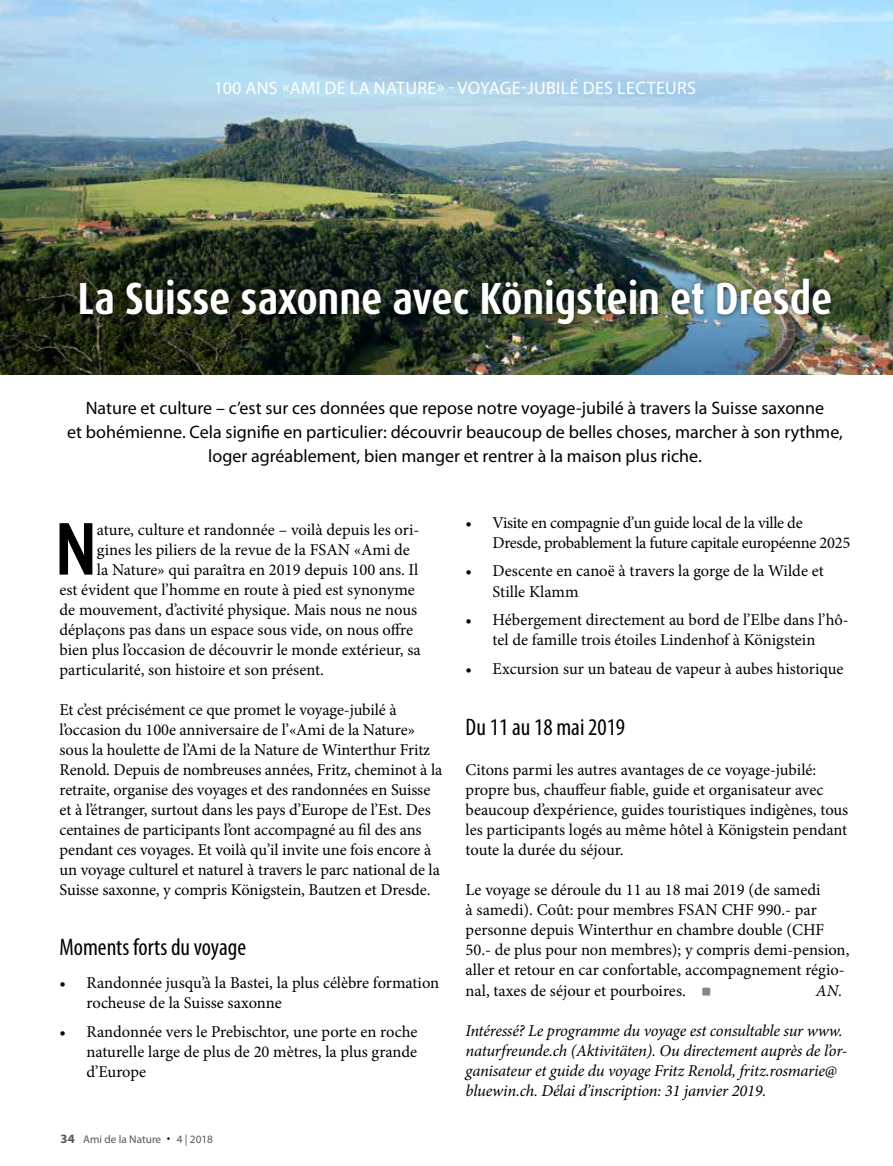
<style>
.page{position:relative;width:893px;height:1166px;background:#fff}
.page>*{position:absolute;margin:0;border:0;box-sizing:border-box;transform-origin:0 0}
.t1{font:700 condensed 74.7px "Dax OT";color:#000}
.t2{font:700 condensed 45px "Dax OT";letter-spacing:-.005em;color:#fff}
.t3{font:condensed 24px "Myriad Pro";color:#000}
.t4{font:18px/24px "Myriad Pro";color:#000;text-align:center}
.t5{font:18px "Myriad Pro";letter-spacing:.02em;color:#fff}
.t6{font:16.5px/20.1px "Minion Pro";letter-spacing:-.005em;color:#000}
.t7{font:italic 16.5px/20.1px "Minion Pro";letter-spacing:-.015em;color:#000}
.t8{font:11.25px "Myriad Pro";color:#575756}
.s1{font-weight:700;font-size:12.75px}
</style>
<div class="page">
<img style="left:0;top:0;width:893px;height:374px">
<div style="left:75px;top:273px;width:761px;height:56px;background:#000;opacity:.59"></div>
<p class="t5" style="left:214px;top:76px;width:484px">100 ANS «AMI DE LA NATURE» - VOYAGE-JUBILÉ DES LECTEURS</p>
<h2 class="t2" style="left:78px;top:269px;width:756px">La Suisse saxonne avec Königstein et Dresde</h2>
<p class="t4" style="left:67px;top:396px;width:777px">Nature et culture – c’est sur ces données que repose notre voyage-jubilé à travers la Suisse saxonne<br>et bohémienne. Cela signifie en particulier: découvrir beaucoup de belles choses, marcher à son rythme, loger agréablement, bien manger et rentrer à la maison plus riche.</p>
<h1 class="t1" style="left:55px;top:500px;width:43px">N</h1>
<p class="t6" style="left:97px;top:519px;width:324px">ature, culture et randonnée – voilà depuis les ori-</p>
<p class="t6" style="left:97px;top:539px;width:314px">gines les piliers de la revue de la FSAN «Ami de</p>
<p class="t6" style="left:97px;top:559px;width:323px">la Nature» qui paraîtra en 2019 depuis 100 ans. Il</p>
<p class="t6" style="left:60px;top:579px;width:357px">est évident que l’homme en route à pied est synonyme</p>
<p class="t6" style="left:60px;top:599px;width:359px">de mouvement, d’activité physique. Mais nous ne nous</p>
<p class="t6" style="left:60px;top:619px;width:355px">déplaçons pas dans un espace sous vide, on nous offre</p>
<p class="t6" style="left:60px;top:639px;width:363px">bien plus l’occasion de découvrir le monde extérieur, sa</p>
<p class="t6" style="left:60px;top:659px;width:266px">particularité, son histoire et son présent.</p>
<p class="t6" style="left:60px;top:699px;width:384px">Et c’est précisément ce que promet le voyage-jubilé à l’occasion du 100e anniversaire de l’«Ami de la Nature» sous la houlette de l’Ami de la Nature de Winterthur Fritz Renold. Depuis de nombreuses années, Fritz, cheminot à la retraite, organise des voyages et des randonnées en Suisse et à l’étranger, surtout dans les pays d’Europe de l’Est. Des centaines de participants l’ont accompagné au fil des ans pendant ces voyages. Et voilà qu’il invite une fois encore à un voyage culturel et naturel à travers le parc national de la Suisse saxonne, y compris Königstein, Bautzen et Dresde.</p>
<h3 class="t3" style="left:60px;top:932px;width:188px">Moments forts du voyage</h3>
<p class="t6" style="left:87px;top:972px;width:354px;text-indent:-27px">• Randonnée jusqu’à la Bastei, la plus célèbre formation rocheuse de la Suisse saxonne</p>
<p class="t6" style="left:87px;top:1021px;width:332px;text-align:justify;text-indent:-27px">• Randonnée vers le Prebischtor, une porte en roche naturelle large de plus de 20 mètres, la plus grande d’Europe</p>
<p class="t8" style="left:61px;top:1131px;width:102px"><span class="s1">34</span> Ami de la Nature</p>
<p class="t8" style="left:177px;top:1131px;width:38px">4 | 2018</p>
<p class="t6" style="left:493px;top:512px;width:359px;text-indent:-27px">• Visite en compagnie d’un guide local de la ville de<br>Dresde, probablement la future capitale européenne 2025</p>
<p class="t6" style="left:493px;top:561px;width:333px;text-indent:-27px">• Descente en canoë à travers la gorge de la Wilde et<br>Stille Klamm</p>
<p class="t6" style="left:466px;top:609px;width:385px;text-align:center">• Hébergement directement au bord de l’Elbe dans l’hô&shy;tel de famille trois étoiles Lindenhof à Königstein</p>
<p class="t6" style="left:466px;top:658px;width:379px">• Excursion sur un bateau de vapeur à aubes historique</p>
<h3 class="t3" style="left:466px;top:712px;width:161px">Du 11 au 18 mai 2019</h3>
<p class="t6" style="left:466px;top:759px;width:384px">Citons parmi les autres avantages de ce voyage-jubilé: propre bus, chauffeur fiable, guide et organisateur avec beaucoup d’expérience, guides touristiques indigènes, tous les participants logés au même hôtel à Königstein pendant toute la durée du séjour.</p>
<p class="t6" style="left:466px;top:879px;width:385px">Le voyage se déroule du 11 au 18 mai 2019 (de samedi<br>à samedi). Coût: pour membres FSAN CHF 990.- par personne depuis Winterthur en chambre double (CHF 50.- de plus pour non membres); y compris demi-pension, aller et retour en car confortable, accompagnement régio&shy;nal, taxes de séjour et pourboires.</p>
<p class="t7" style="left:816px;top:979px;width:28px">AN.</p>
<p class="t7" style="left:466px;top:1019px;width:383px">Intéressé? Le programme du voyage est consultable sur www. naturfreunde.ch (Aktivitäten). Ou directement auprès de l’or&shy;ganisateur et guide du voyage Fritz Renold, fritz.rosmarie@ bluewin.ch. Délai d’inscription: 31 janvier 2019.</p>
</div>
